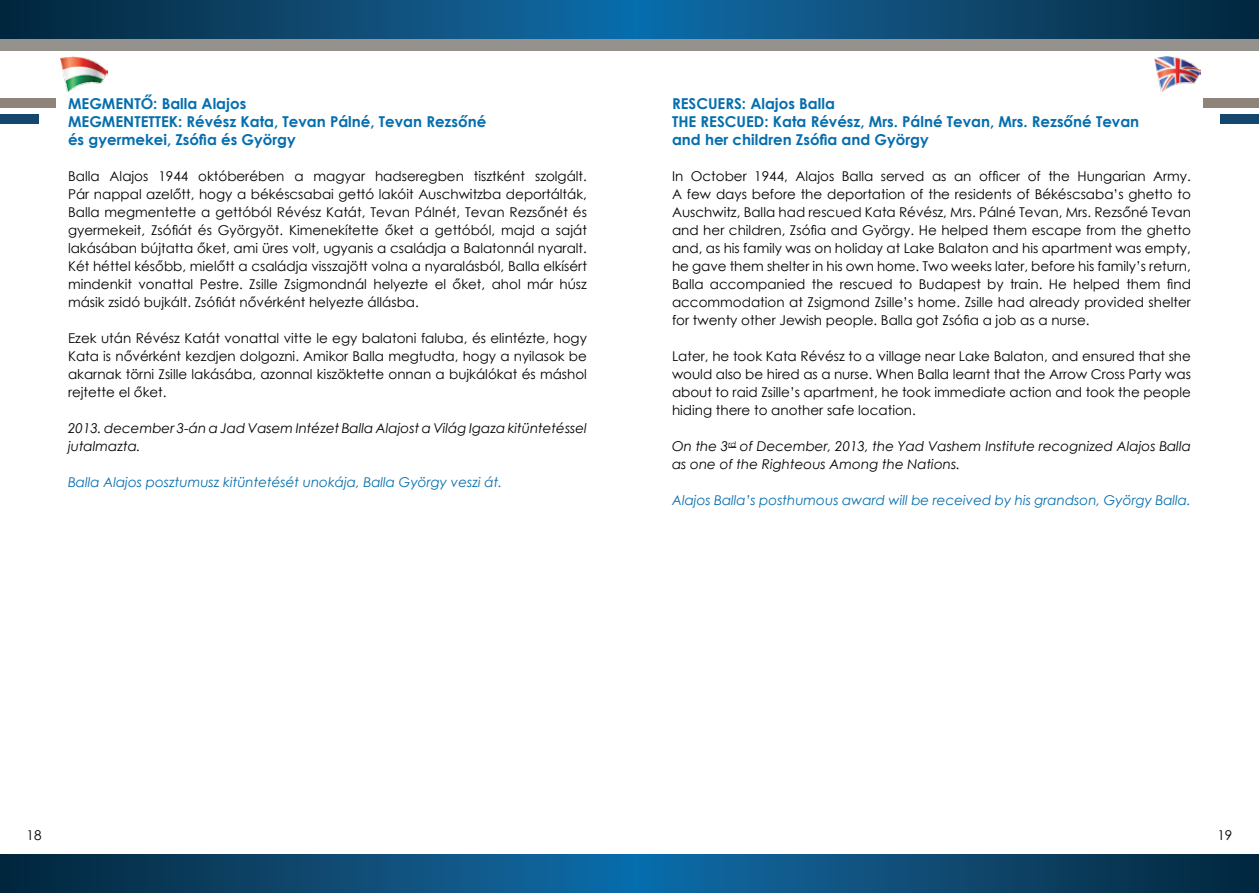
<style>
.page{position:relative;width:1259px;height:893px;background:#fff}
.page>*{position:absolute;margin:0;border:0;box-sizing:border-box;transform-origin:0 0}
.t1{font:700 15px/18px "Century Gothic";color:#056eae}
.t2{font:13.5px/18px "Century Gothic";color:#000;text-align:justify}
.t3{font:italic 13.5px/18px "Century Gothic";color:#000}
.t4{font:italic 13.5px "Century Gothic";color:#056eae}
</style>
<div class="page">
<div style="left:0;top:0;width:1259px;height:51px;background:#95918c"></div>
<svg style="left:0;top:0;width:1259px;height:38px;background:#0b4971"></svg>
<svg style="left:0;top:855px;width:1259px;height:38px;background:#0b4971"></svg>
<div style="left:0;top:98px;width:55px;height:9px;background:#8f8479"></div>
<div style="left:0;top:115px;width:38px;height:9px;background:#13476d"></div>
<div style="left:1203px;top:98px;width:56px;height:9px;background:#8f8479"></div>
<div style="left:1220px;top:115px;width:39px;height:9px;background:#13476d"></div>
<img style="left:61px;top:57px;width:46px;height:34px">
<img style="left:1154px;top:57px;width:46px;height:34px">
<p class="t1" style="left:68px;top:94px;width:420px">MEGMENTŐ: Balla Alajos<br>MEGMENTETTEK: Révész Kata, Tevan Pálné, Tevan Rezsőné és gyermekei, Zsófia és György</p>
<p class="t2" style="left:68px;top:167px;width:520px">Balla Alajos 1944 októberében a magyar hadseregben tisztként szolgált.<br>Pár nappal azelőtt, hogy a békéscsabai gettó lakóit Auschwitzba deportálták, Balla megmentette a gettóból Révész Katát, Tevan Pálnét, Tevan Rezsőnét és gyermekeit, Zsófiát és Györgyöt. Kimenekítette őket a gettóból, majd a saját lakásában bújtatta őket, ami üres volt, ugyanis a családja a Balatonnál nyaralt.<br>Két héttel később, mielőtt a családja visszajött volna a nyaralásból, Balla elkísért mindenkit vonattal Pestre. Zsille Zsigmondnál helyezte el őket, ahol már húsz másik zsidó bujkált. Zsófiát nővérként helyezte állásba.</p>
<p class="t2" style="left:68px;top:329px;width:520px">Ezek után Révész Katát vonattal vitte le egy balatoni faluba, és elintézte, hogy Kata is nővérként kezdjen dolgozni. Amikor Balla megtudta, hogy a nyilasok be akarnak törni Zsille lakásába, azonnal kiszöktette onnan a bujkálókat és máshol rejtette el őket.</p>
<p class="t3" style="left:68px;top:419px;width:520px">2013. december 3-án a Jad Vasem Intézet Balla Alajost a Világ Igaza kitüntetéssel jutalmazta.</p>
<p class="t4" style="left:68px;top:473px;width:435px">Balla Alajos posztumusz kitüntetését unokája, Balla György veszi át.</p>
<p class="t1" style="left:672px;top:94px;width:469px">RESCUERS: Alajos Balla<br>THE RESCUED: Kata Révész, Mrs. Pálné Tevan, Mrs. Rezsőné Tevan and her children Zsófia and György</p>
<p class="t2" style="left:672px;top:167px;width:520px">In October 1944, Alajos Balla served as an officer of the Hungarian Army.<br>A few days before the deportation of the residents of Békéscsaba’s ghetto to Auschwitz, Balla had rescued Kata Révész, Mrs. Pálné Tevan, Mrs. Rezsőné Tevan and her children, Zsófia and György. He helped them escape from the ghetto and, as his family was on holiday at Lake Balaton and his apartment was empty, he gave them shelter in his own home. Two weeks later, before his family’s return, Balla accompanied the rescued to Budapest by train. He helped them find accommodation at Zsigmond Zsille’s home. Zsille had already provided shelter for twenty other Jewish people. Balla got Zsófia a job as a nurse.</p>
<p class="t2" style="left:672px;top:347px;width:520px">Later, he took Kata Révész to a village near Lake Balaton, and ensured that she would also be hired as a nurse. When Balla learnt that the Arrow Cross Party was about to raid Zsille’s apartment, he took immediate action and took the people hiding there to another safe location.</p>
<p class="t3" style="left:672px;top:437px;width:520px">On the 3<sup>rd</sup> of December, 2013, the Yad Vashem Institute recognized Alajos Balla as one of the Righteous Among the Nations.</p>
<p class="t4" style="left:672px;top:491px;width:520px">Alajos Balla’s posthumous award will be received by his grandson, György Balla.</p>
<p class="t2" style="left:27px;top:825px;width:16px">18</p>
<p class="t2" style="left:1217px;top:825px;width:16px">19</p>
</div>
